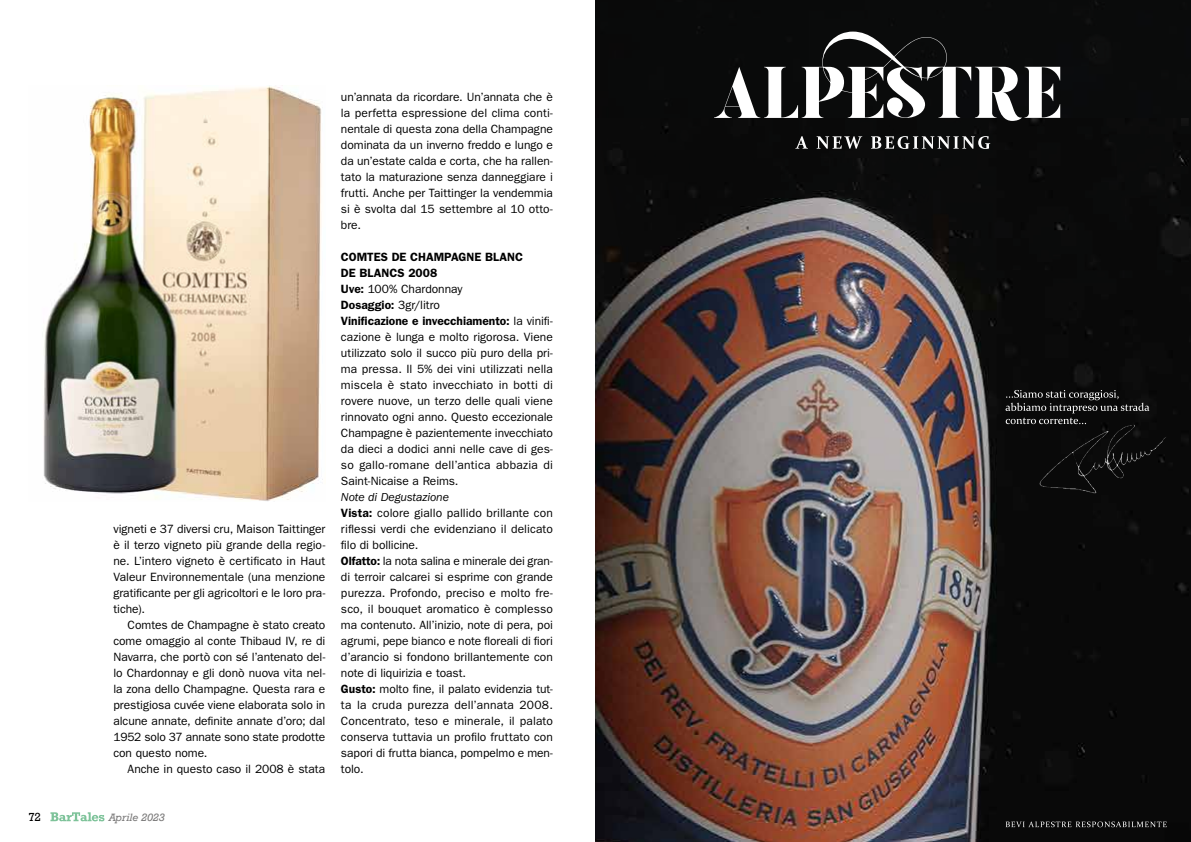
<style>
.page{position:relative;width:1191px;height:842px;background:#fff}
.page>*{position:absolute;margin:0;border:0;box-sizing:border-box;transform-origin:0 0}
.t1{font:12px/16px "ITC Franklin Gothic Std";color:#000;text-align:justify}
.t2{font:12px "Rockwell";color:#000}
.t3{font:italic 10px "Rockwell";color:#7c7b7b}
.s1{font-weight:600}
.s2{font-style:italic}
</style>
<div class="page">
<div style="left:595px;top:0;width:596px;height:118px;background:#0a0b0b"></div>
<img style="left:595px;top:118px;width:596px;height:724px">
<svg style="left:714px;top:32px;width:346px;height:89px"></svg>
<svg style="left:795px;top:136px;width:13px;height:13px"></svg>
<svg style="left:816px;top:136px;width:46px;height:13px"></svg>
<svg style="left:871px;top:136px;width:119px;height:13px"></svg>
<svg style="left:1005px;top:390px;width:144px;height:34px;background:#292929"></svg>
<svg style="left:1005px;top:821px;width:161px;height:6px"></svg>
<img style="left:1009px;top:402px;width:182px;height:112px">
<img style="left:43px;top:86px;width:280px;height:415px">
<svg style="left:50px;top:812px;width:54px;height:9px"></svg>
<p class="t1" style="left:113px;top:521px;width:213px">vigneti e 37 diversi cru, Maison Taittinger è il terzo vigneto più grande della regio&shy;ne. L’intero vigneto è certificato in Haut Valeur Environnementale (una menzione gratificante per gli agricoltori e le loro pra&shy;tiche).</p>
<p class="t1" style="left:113px;top:617px;width:213px;text-indent:14px">Comtes de Champagne è stato creato come omaggio al conte Thibaud IV, re di Navarra, che portò con sé l’antenato del&shy;lo Chardonnay e gli donò nuova vita nel&shy;la zona dello Champagne. Questa rara e prestigiosa cuvée viene elaborata solo in alcune annate, definite annate d’oro; dal 1952 solo 37 annate sono state prodotte con questo nome.</p>
<p class="t1" style="left:128px;top:761px;width:199px">Anche in questo caso il 2008 è stata</p>
<p class="t2" style="left:28px;top:810px;width:14px">72</p>
<p class="t3" style="left:109px;top:811px;width:57px">Aprile 2023</p>
<p class="t1" style="left:341px;top:89px;width:213px">un’annata da ricordare. Un’annata che è la perfetta espressione del clima conti&shy;nentale di questa zona della Champagne dominata da un inverno freddo e lungo e da un’estate calda e corta, che ha rallen&shy;tato la maturazione senza danneggiare i frutti. Anche per Taittinger la vendemmia si è svolta dal 15 settembre al 10 otto&shy;bre.</p>
<p class="t1" style="left:341px;top:249px;width:213px;text-align:left"><span class="s1">COMTES DE CHAMPAGNE BLANC<br>DE BLANCS 2008<br>Uve:</span> 100% Chardonnay<br><span class="s1">Dosaggio:</span> 3gr/litro<br><span class="s1">Vinificazione e invecchiamento:</span> la vinifi&shy;cazione è lunga e molto rigorosa. Viene utilizzato solo il succo più puro della pri&shy;ma pressa. Il 5% dei vini utilizzati nella miscela è stato invecchiato in botti di rovere nuove, un terzo delle quali viene rinnovato ogni anno. Questo eccezionale Champagne è pazientemente invecchiato da dieci a dodici anni nelle cave di ges&shy;so gallo-romane dell’antica abbazia di Saint-Nicaise a Reims.</p>
<p class="t1" style="left:341px;top:489px;width:213px;text-align:left"><span class="s2">Note di Degustazione<br></span><span class="s1">Vista:</span> colore giallo pallido brillante con riflessi verdi che evidenziano il delicato filo di bollicine.<br><span class="s1">Olfatto:</span> la nota salina e minerale dei gran&shy;di terroir calcarei si esprime con grande purezza. Profondo, preciso e molto fre&shy;sco, il bouquet aromatico è complesso ma contenuto. All’inizio, note di pera, poi agrumi, pepe bianco e note floreali di fiori d’arancio si fondono brillantemente con note di liquirizia e toast.<br><span class="s1">Gusto:</span> molto fine, il palato evidenzia tut&shy;ta la cruda purezza dell’annata 2008.<br>Concentrato, teso e minerale, il palato conserva tuttavia un profilo fruttato con sapori di frutta bianca, pompelmo e men&shy;tolo.</p>
</div>
